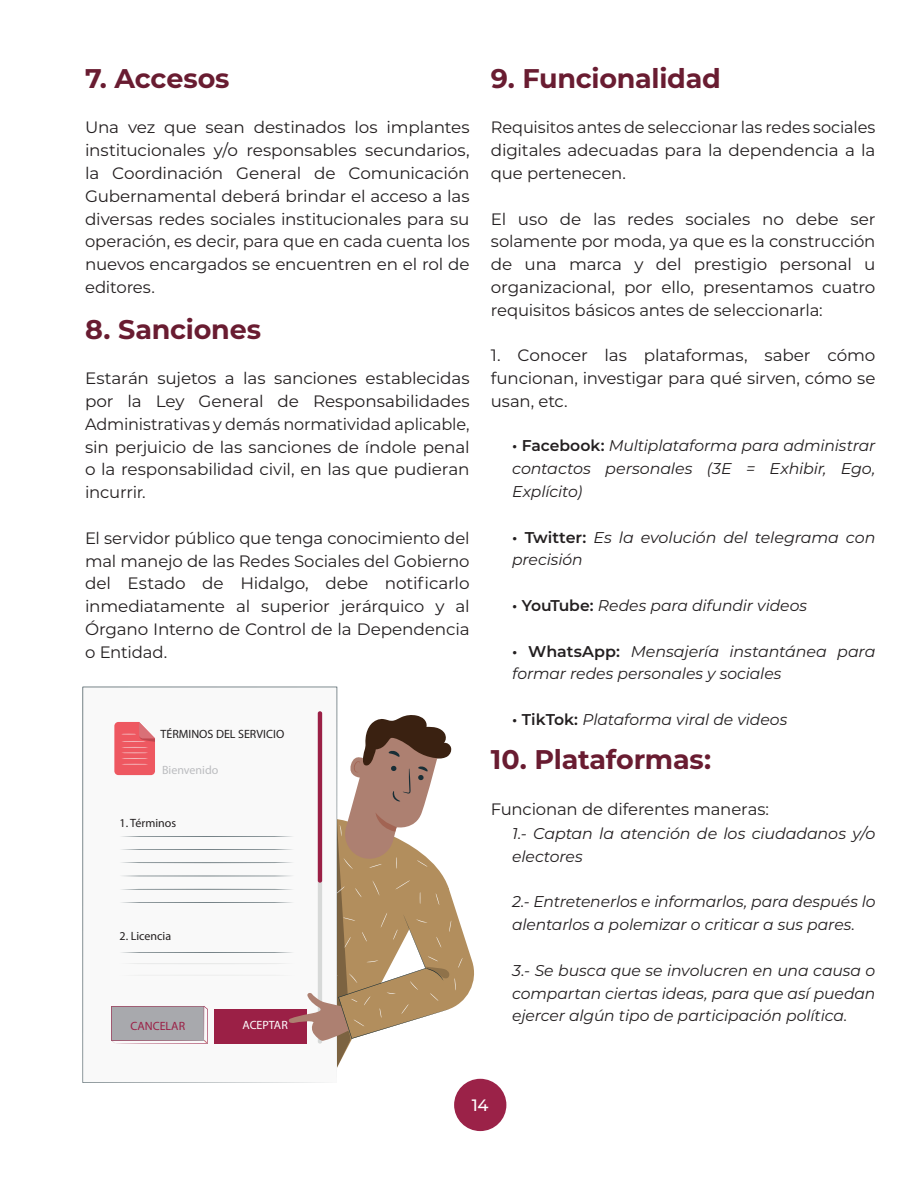
<style>
.page{position:relative;width:918px;height:1188px;background:#fff}
.page>*{position:absolute;margin:0;border:0;box-sizing:border-box;transform-origin:0 0}
.titulo{font:700 27px "Montserrat";letter-spacing:-.01em;color:#691c31}
.texto{font:16.5px/22.8px "Montserrat";letter-spacing:-.01em;color:#231f20;text-align:justify}
.t1{font:500 16.5px "Montserrat";color:#fff}
.VIÑETAS{font:italic 15.6px/22.8px "Montserrat";letter-spacing:-.005em;color:#231f20}
.t2{font:12px "Myriad Pro";color:#231f20}
.t3{font:12px "Myriad Pro";color:#bcbdc0}
.t4{font:12px "Myriad Pro";color:#9b2046}
.t5{font:12px "Myriad Pro";color:#fff}
.s1{font-weight:600;font-style:normal}
</style>
<div class="page">
<div style="left:454px;top:1079px;width:52px;height:52px;background:#9b2248;border-radius:50%"></div>
<svg style="left:83px;top:687px;width:254px;height:396px"></svg>
<svg style="left:111px;top:714px;width:363px;height:354px"></svg>
<p class="titulo" style="left:85px;top:59px;width:146px">7. Accesos</p>
<p class="texto" style="left:85px;top:116px;width:386px">Una vez que sean destinados los implantes institucionales y/o responsables secundarios, la Coordinación General de Comunicación Gubernamental deberá brindar el acceso a las diversas redes sociales institucionales para su operación, es decir, para que en cada cuenta los nuevos encargados se encuentren en el rol de editores.</p>
<p class="titulo" style="left:85px;top:310px;width:178px">8. Sanciones</p>
<p class="texto" style="left:85px;top:366px;width:386px">Estarán sujetos a las sanciones establecidas por la Ley General de Responsabilidades Administrativas y demás normatividad aplicable, sin perjuicio de las sanciones de índole penal o la responsabilidad civil, en las que pudieran incurrir.</p>
<p class="texto" style="left:85px;top:526px;width:386px">El servidor público que tenga conocimiento del mal manejo de las Redes Sociales del Gobierno del Estado de Hidalgo, debe notificarlo inmediatamente al superior jerárquico y al Órgano Interno de Control de la Dependencia o Entidad.</p>
<p class="t2" style="left:161px;top:727px;width:125px">TÉRMINOS DEL SERVICIO</p>
<p class="t3" style="left:162px;top:762px;width:58px">Bienvenido</p>
<p class="t2" style="left:120px;top:815px;width:58px">1. Términos</p>
<p class="t2" style="left:120px;top:929px;width:53px">2. Licencia</p>
<p class="t4" style="left:131px;top:1019px;width:56px">CANCELAR</p>
<p class="t5" style="left:243px;top:1018px;width:47px">ACEPTAR</p>
<p class="titulo" style="left:491px;top:59px;width:232px">9. Funcionalidad</p>
<p class="texto" style="left:491px;top:116px;width:386px">Requisitos antes de seleccionar las redes sociales digitales adecuadas para la dependencia a la que pertenecen.</p>
<p class="texto" style="left:491px;top:207px;width:386px">El uso de las redes sociales no debe ser solamente por moda, ya que es la construcción de una marca y del prestigio personal u organizacional, por ello, presentamos cuatro requisitos básicos antes de seleccionarla:</p>
<p class="texto" style="left:491px;top:344px;width:386px">1. Conocer las plataformas, saber cómo funcionan, investigar para qué sirven, cómo se usan, etc.</p>
<p class="VIÑETAS" style="left:512px;top:434px;width:365px;text-align:justify"><span class="s1">• Facebook:</span> Multiplataforma para administrar contactos personales (3E = Exhibir, Ego, Explícito)</p>
<p class="VIÑETAS" style="left:512px;top:525px;width:365px"><span class="s1">• Twitter:</span> Es la evolución del telegrama con precisión</p>
<p class="VIÑETAS" style="left:512px;top:593px;width:297px"><span class="s1">• YouTube:</span> Redes para difundir videos</p>
<p class="VIÑETAS" style="left:512px;top:639px;width:365px"><span class="s1">• WhatsApp:</span> Mensajería instantánea para formar redes personales y sociales</p>
<p class="VIÑETAS" style="left:512px;top:707px;width:277px"><span class="s1">• TikTok:</span> Plataforma viral de videos</p>
<p class="titulo" style="left:491px;top:740px;width:222px">10. Plataformas:</p>
<p class="texto" style="left:491px;top:797px;width:280px">Funcionan de diferentes maneras:</p>
<p class="VIÑETAS" style="left:512px;top:821px;width:365px">1.- Captan la atención de los ciudadanos y/o electores</p>
<p class="VIÑETAS" style="left:512px;top:890px;width:365px">2.- Entretenerlos e informarlos, para después lo alentarlos a polemizar o criticar a sus pares.</p>
<p class="VIÑETAS" style="left:512px;top:958px;width:365px;text-align:justify">3.- Se busca que se involucren en una causa o compartan ciertas ideas, para que así puedan ejercer algún tipo de participación política.</p>
<p class="t1" style="left:472px;top:1094px;width:18px">14</p>
</div>
